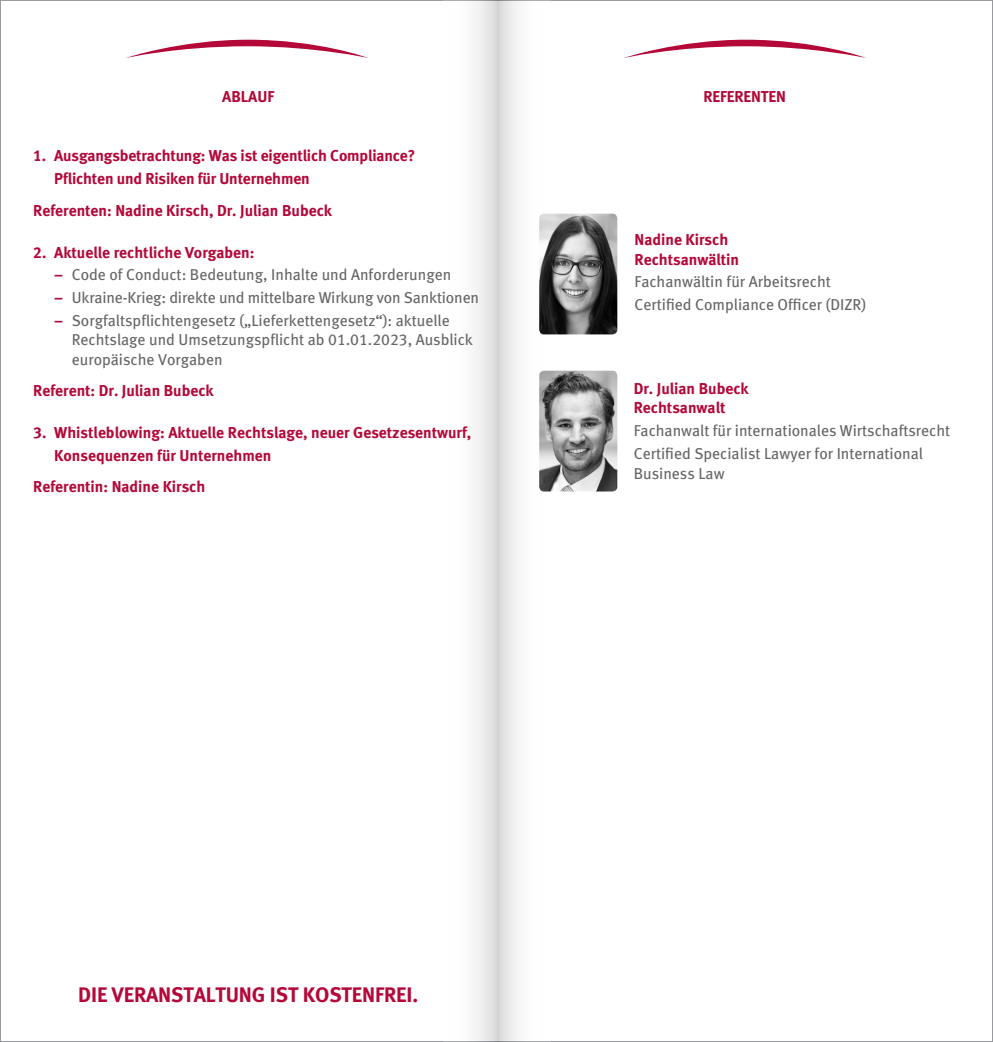
<style>
.page{position:relative;width:993px;height:1042px;background:#fff}
.page>*{position:absolute;margin:0;border:0;box-sizing:border-box;transform-origin:0 0}
.t1{font:700 21px "Voelker Meta LF";letter-spacing:-.005em;color:#b30838}
.t2{font:15.75px/19.2px "Voelker Meta LF";color:#666}
.t3{font:700 15.75px/22.8px "Voelker Meta LF";color:#b30838}
.s1{font-weight:700;color:#b30838}
</style>
<div class="page">
<svg style="left:443px;top:0;width:107px;height:1042px"></svg>
<svg style="left:126px;top:40px;width:242px;height:18px"></svg>
<svg style="left:624px;top:40px;width:242px;height:18px"></svg>
<img style="left:539px;top:214px;width:78px;height:120px">
<img style="left:539px;top:371px;width:78px;height:120px">
<p class="t3" style="left:222px;top:85px;width:54px">ABLAUF</p>
<p class="t3" style="left:703px;top:85px;width:84px">REFERENTEN</p>
<p class="t3" style="left:33px;top:144px;width:383px">1. Ausgangsbetrachtung: Was ist eigentlich Compliance?</p>
<p class="t3" style="left:54px;top:167px;width:257px">Pflichten und Risiken für Unternehmen</p>
<p class="t3" style="left:33px;top:199px;width:300px">Referenten: Nadine Kirsch, Dr. Julian Bubeck</p>
<p class="t3" style="left:33px;top:241px;width:223px">2. Aktuelle rechtliche Vorgaben:</p>
<p class="t2" style="left:54px;top:265px;width:398px"><span class="s1">–</span> Code of Conduct: Bedeutung, Inhalte und Anforderungen</p>
<p class="t2" style="left:54px;top:288px;width:426px"><span class="s1">–</span> Ukraine-Krieg: direkte und mittelbare Wirkung von Sanktionen</p>
<p class="t2" style="left:72px;top:311px;width:402px;text-indent:-18px"><span class="s1">–</span> Sorgfaltspflichtengesetz („Lieferkettengesetz“): aktuelle<br>Rechtslage und Umsetzungspflicht ab 01.01.2023, Ausblick europäische Vorgaben</p>
<p class="t3" style="left:33px;top:379px;width:182px">Referent: Dr. Julian Bubeck</p>
<p class="t3" style="left:54px;top:421px;width:418px;text-indent:-21px">3. Whistleblowing: Aktuelle Rechtslage, neuer Gesetzesentwurf,<br>Konsequenzen für Unternehmen</p>
<p class="t3" style="left:33px;top:475px;width:173px">Referentin: Nadine Kirsch</p>
<p class="t3" style="left:634px;top:228px;width:95px">Nadine Kirsch</p>
<p class="t3" style="left:634px;top:248px;width:106px">Rechtsanwältin</p>
<p class="t2" style="left:634px;top:272px;width:198px">Fachanwältin für Arbeitsrecht</p>
<p class="t2" style="left:634px;top:295px;width:233px">Certified Compliance Officer (DIZR)</p>
<p class="t3" style="left:633px;top:377px;width:116px">Dr. Julian Bubeck</p>
<p class="t3" style="left:633px;top:396px;width:93px">Rechtsanwalt</p>
<p class="t2" style="left:633px;top:419px;width:318px;line-height:22.8px">Fachanwalt für internationales Wirtschaftsrecht<br>Certified Specialist Lawyer for International</p>
<p class="t2" style="left:633px;top:463px;width:92px">Business Law</p>
<p class="t1" style="left:78px;top:982px;width:341px">DIE VERANSTALTUNG IST KOSTENFREI.</p>
</div>
